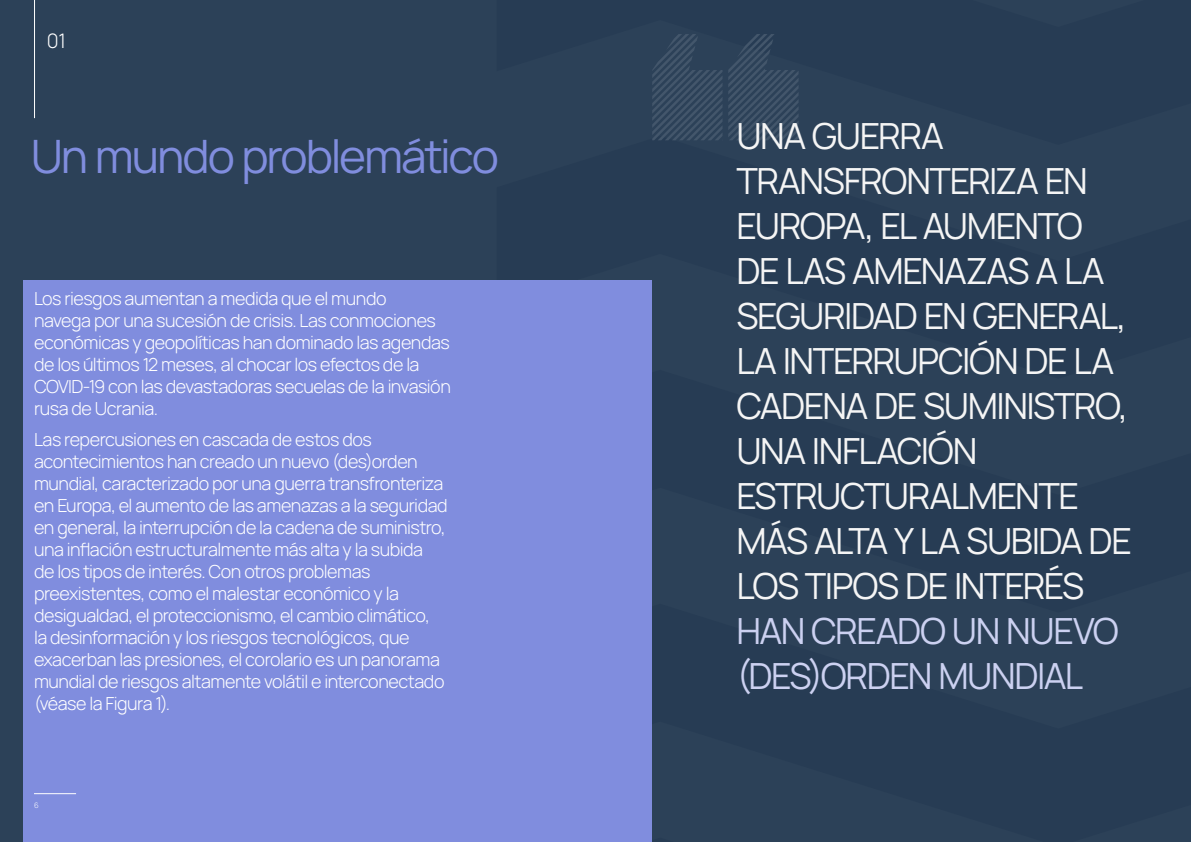
<style>
.page{position:relative;width:1191px;height:842px;background:#2c4158}
.page>*{position:absolute;margin:0;border:0;box-sizing:border-box;transform-origin:0 0}
.t1{font:46px "Manrope";letter-spacing:-.045em;color:#808dde}
.t2{font:36px/45px "Manrope";letter-spacing:-.04em;color:#f5f5f5}
.t3{font:36px/45px "Manrope";letter-spacing:-.04em;color:#ccd1f1}
.t4{font:300 20px "Manrope";color:#fff}
.t5{font:300 18px/22px "Manrope";letter-spacing:-.03em;color:#fff}
.t6{font:300 7.5px "Manrope";color:#fff}
</style>
<div class="page">
<hr style="left:34px;top:0;width:1px;height:118px;background:#fff">
<div style="left:24px;top:281px;width:628px;height:561px;background:#808dde"></div>
<hr style="left:34px;top:793px;width:42px;height:1px;background:#fff">
<svg style="left:652px;top:34px;width:146px;height:106px"></svg>
<p class="t4" style="left:47px;top:29px;width:20px">01</p>
<h1 class="t1" style="left:31px;top:130px;width:469px">Un mundo problemático</h1>
<p class="t5" style="left:34px;top:288px;width:418px">Los riesgos aumentan a medida que el mundo<br>navega por una sucesión de crisis. Las conmociones económicas y geopolíticas han dominado las agendas de los últimos 12 meses, al chocar los efectos de la COVID-19 con las devastadoras secuelas de la invasión rusa de Ucrania.</p>
<p class="t5" style="left:34px;top:429px;width:415px">Las repercusiones en cascada de estos dos acontecimientos han creado un nuevo (des)orden mundial, caracterizado por una guerra transfronteriza en Europa, el aumento de las amenazas a la seguridad en general, la interrupción de la cadena de suministro, una inflación estructuralmente más alta y la subida de los tipos de interés. Con otros problemas preexistentes, como el malestar económico y la desigualdad, el proteccionismo, el cambio climático,<br>la desinformación y los riesgos tecnológicos, que exacerban las presiones, el corolario es un panorama mundial de riesgos altamente volátil e interconectado (véase la Figura 1).</p>
<p class="t6" style="left:34px;top:801px;width:6px">6</p>
<h2 class="t2" style="left:736px;top:114px;width:397px">UNA GUERRA<br>TRANSFRONTERIZA EN<br>EUROPA, EL AUMENTO<br>DE LAS AMENAZAS A LA<br>SEGURIDAD EN GENERAL,<br>LA INTERRUPCIÓN DE LA<br>CADENA DE SUMINISTRO,<br>UNA INFLACIÓN<br>ESTRUCTURALMENTE<br>MÁS ALTA Y LA SUBIDA DE<br>LOS TIPOS DE INTERÉS</h2>
<h2 class="t3" style="left:736px;top:609px;width:384px">HAN CREADO UN NUEVO (DES)ORDEN MUNDIAL</h2>
</div>
